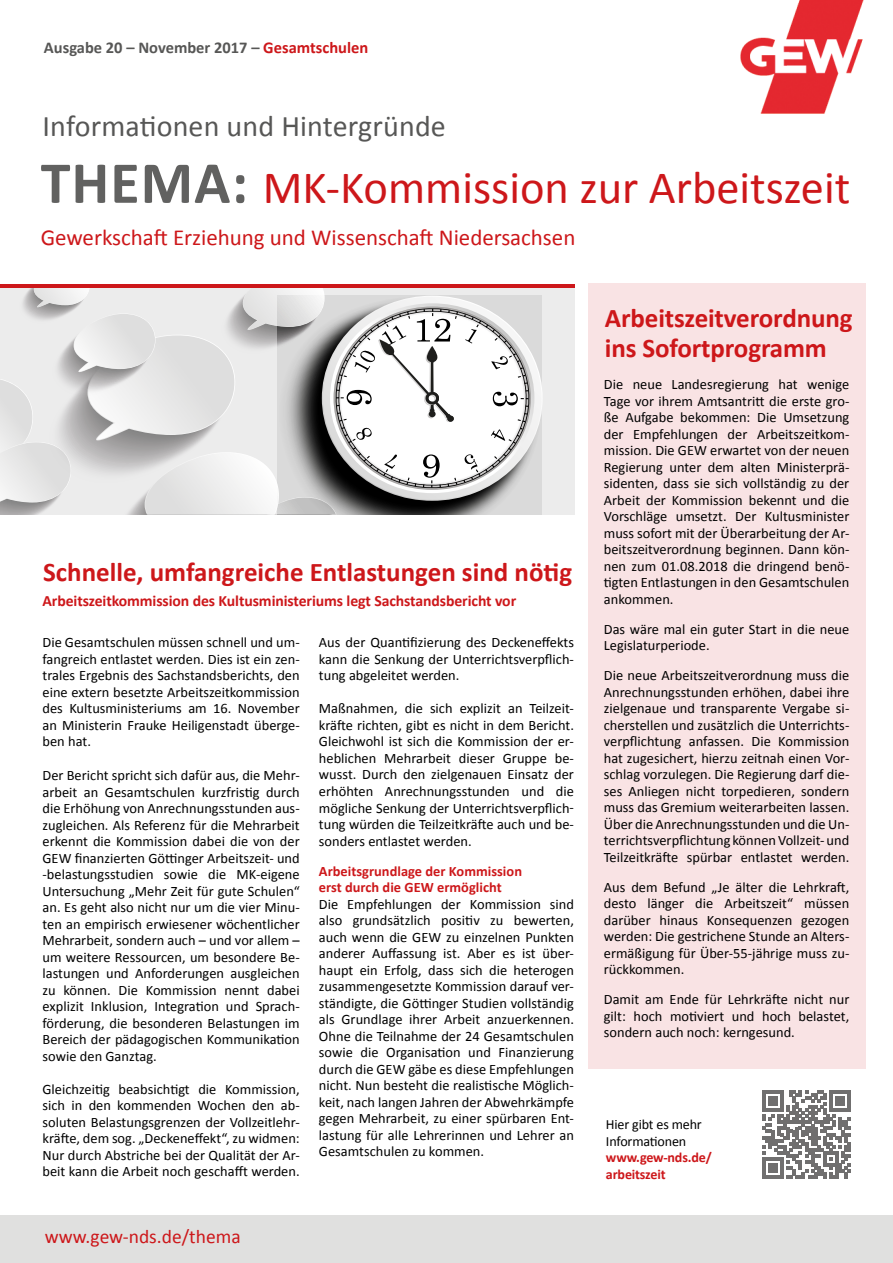
<style>
.page{position:relative;width:893px;height:1263px;background:#fff}
.page>*{position:absolute;margin:0;border:0;box-sizing:border-box;transform-origin:0 0}
.t1{font:46.5px "Calibri";color:#cd171a}
.t2{font:30px "Calibri";letter-spacing:.005em;color:#575756}
.t3{font:700 27px/30px "Calibri";letter-spacing:-.005em;color:#cd171a}
.t4{font:22.95px "Calibri";color:#cd171a}
.t5{font:19.5px "Calibri";color:#cd171a}
.t6{font:700 16.5px "Calibri";color:#575756}
.t7{font:700 15.75px "Calibri";letter-spacing:-.005em;color:#cd171a}
.t8{font:14.4px/16.5px "Calibri";color:#000;text-align:justify}
.t9{font:700 14.4px/16.5px "Calibri";color:#cd171a}
.t10{font:14.1px/16.5px "Calibri";letter-spacing:-.01em;color:#000}
.t11{font:700 14.1px/16.5px "Calibri";letter-spacing:-.01em;color:#cd171a}
.s1{color:#cd171a}
.s2{font-weight:700;font-size:60px;color:#616160}
</style>
<div class="page">
<div style="left:588px;top:283px;width:278px;height:785px;background:#f9e3e4"></div>
<div style="left:0;top:286px;width:574px;height:228px;background:#ececec"></div>
<svg style="left:0;top:288px;width:541px;height:226px"></svg>
<hr style="left:0;top:284px;width:574px;height:4px;background:#cd171a">
<div style="left:0;top:1215px;width:893px;height:48px;background:#e0e0df"></div>
<svg style="left:762px;top:1090px;width:89px;height:89px"></svg>
<img style="left:740px;top:0;width:124px;height:114px">
<p class="t6" style="left:44px;top:37px;width:326px">Ausgabe 20 – November 2017 – <span class="s1">Gesamtschulen</span></p>
<h2 class="t2" style="left:43px;top:108px;width:405px">Informationen und Hintergründe</h2>
<h1 class="t1" style="left:41px;top:158px;width:811px"><span class="s2">THEMA:</span> MK-Kommission zur Arbeitszeit</h1>
<h3 class="t4" style="left:41px;top:223px;width:536px">Gewerkschaft Erziehung und Wissenschaft Niedersachsen</h3>
<h3 class="t3" style="left:43px;top:555px;width:530px">Schnelle, umfangreiche Entlastungen sind nötig</h3>
<p class="t7" style="left:43px;top:591px;width:475px">Arbeitszeitkommission des Kultusministeriums legt Sachstandsbericht vor</p>
<p class="t8" style="left:43px;top:634px;width:259px">Die Gesamtschulen müssen schnell und um&shy;fangreich entlastet werden. Dies ist ein zen&shy;trales Ergebnis des Sachstandsberichts, den eine extern besetzte Arbeitszeitkommission des Kultusministeriums am 16. November an Ministerin Frauke Heiligenstadt überge&shy;ben hat.</p>
<p class="t8" style="left:43px;top:766px;width:259px">Der Bericht spricht sich dafür aus, die Mehr&shy;arbeit an Gesamtschulen kurzfristig durch die Erhöhung von Anrechnungsstunden aus&shy;zugleichen. Als Referenz für die Mehrarbeit erkennt die Kommission dabei die von der GEW finanzierten Göttinger Arbeitszeit- und -belastungsstudien sowie die MK-eigene Untersuchung „Mehr Zeit für gute Schulen“ an. Es geht also nicht nur um die vier Minu&shy;ten an empirisch erwiesener wöchentlicher Mehrarbeit, sondern auch – und vor allem – um weitere Ressourcen, um besondere Be&shy;lastungen und Anforderungen ausgleichen zu können. Die Kommission nennt dabei explizit Inklusion, Integration und Sprach&shy;förderung, die besonderen Belastungen im Bereich der pädagogischen Kommunikation sowie den Ganztag.</p>
<p class="t8" style="left:43px;top:1080px;width:259px">Gleichzeitig beabsichtigt die Kommission, sich in den kommenden Wochen den ab&shy;soluten Belastungsgrenzen der Vollzeitlehr&shy;kräfte, dem sog. „Deckeneffekt“, zu widmen:<br>Nur durch Abstriche bei der Qualität der Ar&shy;beit kann die Arbeit noch geschafft werden.</p>
<p class="t8" style="left:319px;top:634px;width:257px">Aus der Quantifizierung des Deckeneffekts kann die Senkung der Unterrichtsverpflich&shy;tung abgeleitet werden.</p>
<p class="t8" style="left:319px;top:700px;width:257px">Maßnahmen, die sich explizit an Teilzeit&shy;kräfte richten, gibt es nicht in dem Bericht.<br>Gleichwohl ist sich die Kommission der er&shy;heblichen Mehrarbeit dieser Gruppe be&shy;wusst. Durch den zielgenauen Einsatz der erhöhten Anrechnungsstunden und die mögliche Senkung der Unterrichtsverpflich&shy;tung würden die Teilzeitkräfte auch und be&shy;sonders entlastet werden.</p>
<p class="t9" style="left:319px;top:862px;width:205px">Arbeitsgrundlage der Kommission erst durch die GEW ermöglicht</p>
<p class="t8" style="left:319px;top:895px;width:257px">Die Empfehlungen der Kommission sind also grundsätzlich positiv zu bewerten, auch wenn die GEW zu einzelnen Punkten anderer Auffassung ist. Aber es ist über&shy;haupt ein Erfolg, dass sich die heterogen zusammengesetzte Kommission darauf ver&shy;ständigte, die Göttinger Studien vollständig als Grundlage ihrer Arbeit anzuerkennen.<br>Ohne die Teilnahme der 24 Gesamtschulen sowie die Organisation und Finanzierung durch die GEW gäbe es diese Empfehlungen nicht. Nun besteht die realistische Möglich&shy;keit, nach langen Jahren der Abwehrkämpfe gegen Mehrarbeit, zu einer spürbaren Ent&shy;lastung für alle Lehrerinnen und Lehrer an Gesamtschulen zu kommen.</p>
<h3 class="t5" style="left:45px;top:1224px;width:197px">www.gew-nds.de/thema</h3>
<h3 class="t3" style="left:605px;top:302px;width:249px">Arbeitszeitverordnung ins Sofortprogramm</h3>
<p class="t8" style="left:604px;top:376px;width:247px">Die neue Landesregierung hat wenige Tage vor ihrem Amtsantritt die erste gro&shy;ße Aufgabe bekommen: Die Umsetzung der Empfehlungen der Arbeitszeitkom&shy;mission. Die GEW erwartet von der neuen Regierung unter dem alten Ministerprä&shy;sidenten, dass sie sich vollständig zu der Arbeit der Kommission bekennt und die Vorschläge umsetzt. Der Kultusminister muss sofort mit der Überarbeitung der Ar&shy;beitszeitverordnung beginnen. Dann kön&shy;nen zum 01.08.2018 die dringend benö&shy;tigten Entlastungen in den Gesamtschulen ankommen.</p>
<p class="t8" style="left:604px;top:620px;width:247px">Das wäre mal ein guter Start in die neue<br>Legislaturperiode.</p>
<p class="t8" style="left:604px;top:667px;width:247px">Die neue Arbeitszeitverordnung muss die Anrechnungsstunden erhöhen, dabei ihre zielgenaue und transparente Vergabe si&shy;cherstellen und zusätzlich die Unterrichts&shy;verpflichtung anfassen. Die Kommission hat zugesichert, hierzu zeitnah einen Vor&shy;schlag vorzulegen. Die Regierung darf die&shy;ses Anliegen nicht torpedieren, sondern muss das Gremium weiterarbeiten lassen.<br>Über die Anrechnungsstunden und die Un&shy;terrichtsverpflichtung können Vollzeit- und Teilzeitkräfte spürbar entlastet werden.</p>
<p class="t8" style="left:604px;top:878px;width:247px">Aus dem Befund „Je älter die Lehrkraft, desto länger die Arbeitszeit“ müssen darüber hinaus Konsequenzen gezogen werden: Die gestrichene Stunde an Alters&shy;ermäßigung für Über-55-jährige muss zu&shy;rückkommen.</p>
<p class="t8" style="left:604px;top:991px;width:247px">Damit am Ende für Lehrkräfte nicht nur gilt: hoch motiviert und hoch belastet, sondern auch noch: kerngesund.</p>
<p class="t10" style="left:606px;top:1116px;width:97px">Hier gibt es mehr<br>Informationen</p>
<p class="t11" style="left:606px;top:1149px;width:107px">www.gew-nds.de/ arbeitszeit</p>
</div>
